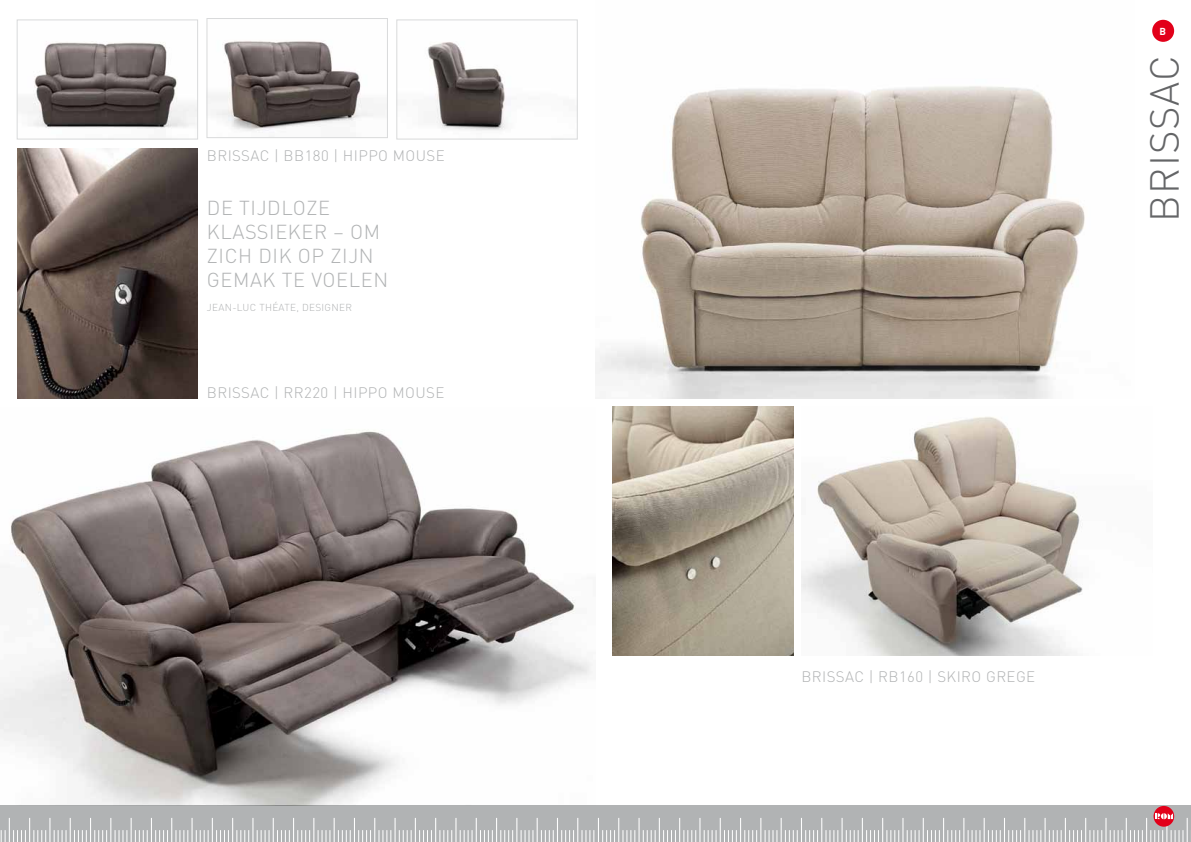
<style>
.page{position:relative;width:1191px;height:842px;background:#fff}
.page>*{position:absolute;margin:0;border:0;box-sizing:border-box;transform-origin:0 0}
.t1{font:300 40px "DIN";letter-spacing:.03em;color:#646567}
.t2{font:300 20px/24px "DIN";letter-spacing:.03em;color:#b1b3b4}
.t3{font:300 15px "DIN";letter-spacing:.03em;color:#b1b3b4}
.t4{font:300 10px "DIN";letter-spacing:.03em;color:#b1b3b4}
.t5{font:700 10px "DIN";color:#fff}
</style>
<div class="page">
<img style="left:0;top:430px;width:592px;height:375px">
<div style="left:1152px;top:20px;width:22px;height:22px;background:#e2001a;border-radius:50%"></div>
<img style="left:427px;top:42px;width:79px;height:89px">
<div style="left:397px;top:20px;width:180px;height:119px;border:1px solid #d9dadb"></div>
<img style="left:209px;top:41px;width:165px;height:90px">
<div style="left:207px;top:18px;width:180px;height:120px;border:1px solid #d9dadb"></div>
<img style="left:27px;top:41px;width:169px;height:88px">
<div style="left:17px;top:20px;width:181px;height:119px;border:1px solid #d9dadb"></div>
<img style="left:595px;top:86px;width:490px;height:312px">
<img style="left:17px;top:149px;width:181px;height:249px">
<img style="left:612px;top:406px;width:181px;height:250px">
<img style="left:801px;top:417px;width:282px;height:239px">
<div style="left:0;top:805px;width:1191px;height:37px;background:#b1b3b4"></div>
<hr style="left:536px;top:818px;width:2px;height:24px;background:#fff">
<hr style="left:191px;top:818px;width:2px;height:24px;background:#fff">
<svg style="left:196px;top:818px;width:337px;height:24px"></svg>
<svg style="left:1px;top:818px;width:188px;height:24px"></svg>
<hr style="left:1064px;top:818px;width:2px;height:24px;background:#fff">
<hr style="left:719px;top:818px;width:2px;height:24px;background:#fff">
<svg style="left:724px;top:818px;width:338px;height:24px"></svg>
<svg style="left:541px;top:818px;width:176px;height:24px"></svg>
<div style="left:1153px;top:806px;width:21px;height:21px;background:#e2001a;border-radius:50%"></div>
<svg style="left:1069px;top:813px;width:119px;height:29px"></svg>
<p class="t3" style="left:207px;top:146px;width:10px">BRISSAC</p>
<p class="t3" style="left:274px;top:146px;width:172px">| BB 180 | H IPPO MOUSE</p>
<h2 class="t2" style="left:207px;top:196px;width:183px">D E TIJDLOZE<br>KLASSIEKER – OM<br>ZICH DIK OP ZIJN<br>GEMAK TE VOELEN</h2>
<p class="t4" style="left:207px;top:301px;width:147px">JEAN-LUC THÉATE, DESIGNER</p>
<p class="t3" style="left:207px;top:383px;width:10px">BRISSAC</p>
<p class="t3" style="left:274px;top:383px;width:172px">| RR220 | H IPPO MOUSE</p>
<p class="t5" style="left:1159px;top:25px;width:8px">B</p>
<h1 class="t1" style="left:1139px;top:222px;width:168px;rotate:-90deg">BRISSAC</h1>
<p class="t3" style="left:801px;top:667px;width:10px">BRISSAC</p>
<p class="t3" style="left:868px;top:667px;width:168px">| RB 160 | SKIRO GREGE</p>
</div>
